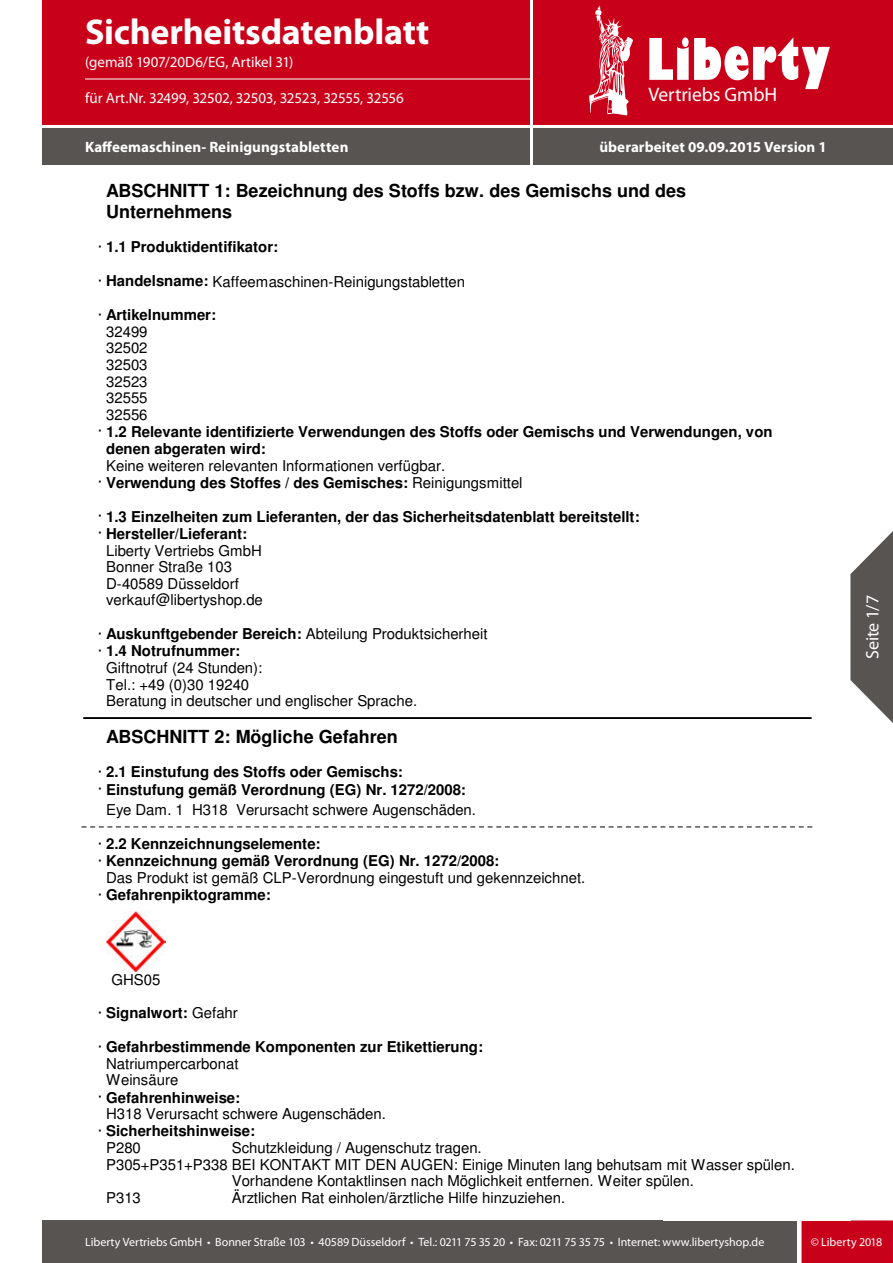
<style>
.page{position:relative;width:893px;height:1263px;background:#fff}
.page>*{position:absolute;margin:0;border:0;box-sizing:border-box;transform-origin:0 0}
.t1{font:700 36px "Myriad Pro";letter-spacing:-.005em;color:#fff}
.t2{font:19.65px "Myriad Pro";letter-spacing:-.005em;color:#fff}
.t3{font:700 18px/20.7px "Helvetica";color:#000}
.t4{font:18px "Myriad Pro";letter-spacing:-.01em;color:#fff}
.t5{font:15px/17.1px "Helvetica";color:#000}
.t6{font:700 15px/17.2px "Helvetica";color:#000}
.t7{font:15px "Myriad Pro";letter-spacing:-.005em;color:#fff}
.t8{font:700 15px "Myriad Pro";letter-spacing:.005em;color:#fff}
.t9{font:12px "Myriad Pro";color:#fff}
.s1{font-weight:400}
.s2{font-weight:700}
</style>
<div class="page">
<div style="left:533px;top:0;width:360px;height:124px;background:#c90019"></div>
<div style="left:43px;top:0;width:487px;height:124px;background:#c90019"></div>
<hr style="left:85px;top:79px;width:446px;height:1px;background:#fff">
<div style="left:533px;top:128px;width:360px;height:37px;background:#585452"></div>
<div style="left:43px;top:128px;width:487px;height:37px;background:#585452"></div>
<svg style="left:850px;top:531px;width:43px;height:192px"></svg>
<div style="left:801px;top:1220px;width:92px;height:43px;background:#c90019"></div>
<div style="left:43px;top:1220px;width:754px;height:43px;background:#585452"></div>
<svg style="left:649px;top:37px;width:181px;height:52px"></svg>
<svg style="left:589px;top:6px;width:44px;height:109px"></svg>
<hr style="left:84px;top:717px;width:727px;height:1px;background:#000">
<hr style="left:84px;top:718px;width:727px;height:1px;background:#000">
<svg style="left:82px;top:827px;width:731px;height:1px"></svg>
<img style="left:106px;top:912px;width:60px;height:59px">
<h1 class="t1" style="left:85px;top:18px;width:346px">Sicherheitsdatenblatt</h1>
<p class="t7" style="left:85px;top:52px;width:210px">(gemäß 1907/20D6/EG, Artikel 31)</p>
<p class="t7" style="left:85px;top:88px;width:320px">für Art.Nr. 32499, 32502, 32503, 32523, 32555, 32556</p>
<h2 class="t2" style="left:648px;top:87px;width:130px">Vertriebs GmbH</h2>
<p class="t8" style="left:85px;top:141px;width:265px">Kafeemaschinen- Reinigungstabletten</p>
<p class="t8" style="left:599px;top:141px;width:229px">überarbeitet 09.09.2015 Version 1</p>
<p class="t3" style="left:106px;top:181px;width:582px">ABSCHNITT 1: Bezeichnung des Stoffs bzw. des Gemischs und des<br>Unternehmens</p>
<p class="t6" style="left:98px;top:239px;width:182px"><span class="s1">·</span> 1.1 Produktidentifikator:</p>
<p class="t5" style="left:98px;top:273px;width:369px">· <span class="s2">Handelsname:</span> Kaffeemaschinen-Reinigungstabletten</p>
<p class="t6" style="left:98px;top:306px;width:120px"><span class="s1">·</span> Artikelnummer:</p>
<p class="t5" style="left:106px;top:323px;width:43px">32499</p>
<p class="t5" style="left:106px;top:340px;width:43px">32502</p>
<p class="t5" style="left:106px;top:356px;width:43px">32503</p>
<p class="t5" style="left:106px;top:373px;width:43px">32523</p>
<p class="t5" style="left:106px;top:389px;width:43px">32555</p>
<p class="t5" style="left:106px;top:406px;width:43px">32556</p>
<p class="t6" style="left:98px;top:423px;width:676px"><span class="s1">·</span> 1.2 Relevante identifizierte Verwendungen des Stoffs oder Gemischs und Verwendungen, von</p>
<p class="t6" style="left:106px;top:440px;width:161px">denen abgeraten wird:</p>
<p class="t5" style="left:98px;top:457px;width:426px;text-indent:8px">Keine weiteren relevanten Informationen verfügbar.<br>· <span class="s2">Verwendung des Stoffes / des Gemisches:</span> Reinigungsmittel</p>
<p class="t6" style="left:98px;top:508px;width:543px"><span class="s1">·</span> 1.3 Einzelheiten zum Lieferanten, der das Sicherheitsdatenblatt bereitstellt:</p>
<p class="t6" style="left:98px;top:525px;width:151px"><span class="s1">·</span> Hersteller/Lieferant:</p>
<p class="t5" style="left:106px;top:542px;width:157px">Liberty Vertriebs GmbH</p>
<p class="t5" style="left:106px;top:558px;width:128px">Bonner Straße 103</p>
<p class="t5" style="left:106px;top:575px;width:134px">D-40589 Düsseldorf</p>
<p class="t5" style="left:106px;top:592px;width:158px">verkauf@libertyshop.de</p>
<p class="t5" style="left:98px;top:625px;width:391px">· <span class="s2">Auskunftgebender Bereich:</span> Abteilung Produktsicherheit</p>
<p class="t6" style="left:98px;top:642px;width:144px"><span class="s1">·</span> 1.4 Notrufnummer:</p>
<p class="t5" style="left:106px;top:659px;width:158px">Giftnotruf (24 Stunden):</p>
<p class="t5" style="left:106px;top:676px;width:145px">Tel.: +49 (0)30 19240</p>
<p class="t5" style="left:106px;top:692px;width:312px">Beratung in deutscher und englischer Sprache.</p>
<p class="t3" style="left:106px;top:726px;width:293px">ABSCHNITT 2: Mögliche Gefahren</p>
<p class="t6" style="left:98px;top:763px;width:370px"><span class="s1">·</span> 2.1 Einstufung des Stoffs oder Gemischs:<br><span class="s1">·</span> Einstufung gemäß Verordnung (EG) Nr. 1272/2008:</p>
<p class="t5" style="left:106px;top:802px;width:371px">Eye Dam. 1 H318 Verursacht schwere Augenschäden.</p>
<p class="t6" style="left:98px;top:835px;width:224px"><span class="s1">·</span> 2.2 Kennzeichnungselemente:</p>
<p class="t6" style="left:98px;top:852px;width:403px"><span class="s1">·</span> Kennzeichnung gemäß Verordnung (EG) Nr. 1272/2008:</p>
<p class="t5" style="left:106px;top:869px;width:481px">Das Produkt ist gemäß CLP-Verordnung eingestuft und gekennzeichnet.</p>
<p class="t6" style="left:98px;top:886px;width:174px"><span class="s1">·</span> Gefahrenpiktogramme:</p>
<p class="t5" style="left:111px;top:971px;width:50px">GHS05</p>
<p class="t6" style="left:98px;top:1004px;width:141px"><span class="s1">·</span> Signalwort: <span class="s1">Gefahr</span></p>
<p class="t6" style="left:98px;top:1038px;width:387px"><span class="s1">·</span> Gefahrbestimmende Komponenten zur Etikettierung:</p>
<p class="t5" style="left:106px;top:1055px;width:134px">Natriumpercarbonat</p>
<p class="t5" style="left:106px;top:1072px;width:74px">Weinsäure</p>
<p class="t6" style="left:98px;top:1088px;width:144px"><span class="s1">·</span> Gefahrenhinweise:</p>
<p class="t5" style="left:106px;top:1105px;width:281px">H318 Verursacht schwere Augenschäden.</p>
<p class="t6" style="left:98px;top:1122px;width:159px"><span class="s1">·</span> Sicherheitshinweise:</p>
<p class="t5" style="left:106px;top:1139px;width:36px">P280</p>
<p class="t5" style="left:232px;top:1139px;width:251px">Schutzkleidung / Augenschutz tragen.</p>
<p class="t5" style="left:106px;top:1156px;width:690px">P305+P351+P338 BEI KONTAKT MIT DEN AUGEN: Einige Minuten lang behutsam mit Wasser spülen.</p>
<p class="t5" style="left:232px;top:1172px;width:464px">Vorhandene Kontaktlinsen nach Möglichkeit entfernen. Weiter spülen.</p>
<p class="t5" style="left:106px;top:1189px;width:36px">P313</p>
<p class="t5" style="left:232px;top:1189px;width:335px">Ärztlichen Rat einholen/ärztliche Hilfe hinzuziehen.</p>
<p class="t4" style="left:861px;top:659px;width:65px;rotate:-90deg">Seite 1/7</p>
<p class="t9" style="left:85px;top:1235px;width:681px">Liberty Vertriebs GmbH • Bonner Straße 103 • 40589 Düsseldorf • Tel.: 0211 75 35 20 • Fax: 0211 75 35 75 • Internet: www.libertyshop.de</p>
<p class="t9" style="left:811px;top:1238px;width:73px">© Liberty 2018</p>
</div>
